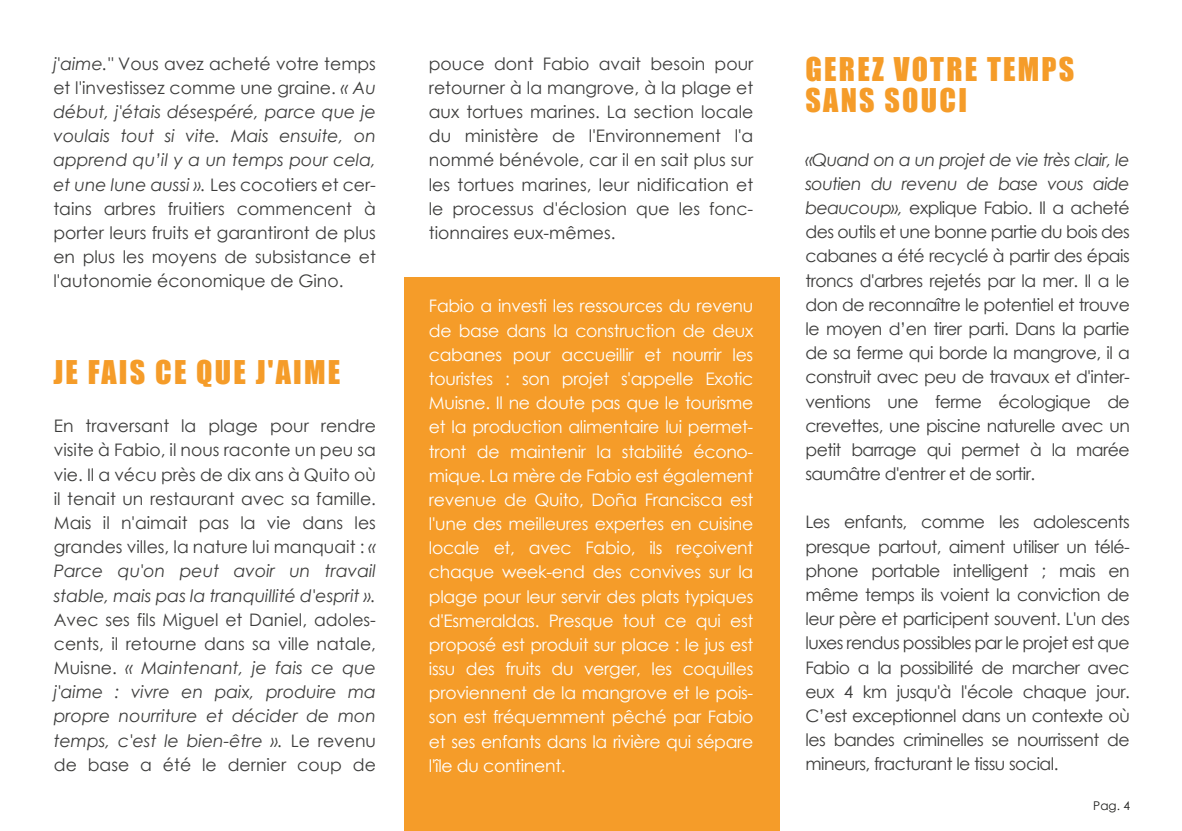
<style>
.page{position:relative;width:1182px;height:831px;background:#fff}
.page>*{position:absolute;margin:0;border:0;box-sizing:border-box;transform-origin:0 0}
.t1{font:30px/31.5px "Impact";letter-spacing:.075em;color:#f59c29}
.t2{font:17.25px/24.2px "Century Gothic";color:#3c3c3b;text-align:justify}
.t3{font:17.25px/24.2px "Century Gothic";letter-spacing:-.015em;color:#fff;text-align:justify}
.t4{font:12px "Century Gothic";color:#1d1d1b}
.s1{font-style:italic}
</style>
<div class="page">
<div style="left:405px;top:277px;width:375px;height:553px;background:#f59c29"></div>
<p class="t2" style="left:53px;top:51px;width:324px"><span class="s1">j'aime."</span> Vous avez acheté votre temps et l'investissez comme une graine. <span class="s1">« Au début, j'étais désespéré, parce que je voulais tout si vite. Mais ensuite, on apprend qu’il y a un temps pour cela, et une lune aussi ».</span> Les cocotiers et cer&shy;tains arbres fruitiers commencent à porter leurs fruits et garantiront de plus en plus les moyens de subsistance et l'autonomie économique de Gino.</p>
<p class="t2" style="left:429px;top:51px;width:326px">pouce dont Fabio avait besoin pour retourner à la mangrove, à la plage et aux tortues marines. La section locale du ministère de l'Environnement l'a nommé bénévole, car il en sait plus sur les tortues marines, leur nidification et le processus d'éclosion que les fonc&shy;tionnaires eux-mêmes.</p>
<h1 class="t1" style="left:805px;top:52px;width:271px">GEREZ VOTRE TEMPS<br>SANS SOUCI</h1>
<p class="t2" style="left:805px;top:147px;width:326px"><span class="s1">«Quand on a un projet de vie très clair, le soutien du revenu de base vous aide beaucoup»,</span> explique Fabio. Il a acheté des outils et une bonne partie du bois des cabanes a été recyclé à partir des épais troncs d'arbres rejetés par la mer. Il a le don de reconnaître le potentiel et trouve le moyen d’en tirer parti. Dans la partie de sa ferme qui borde la mangrove, il a construit avec peu de travaux et d'inter&shy;ventions une ferme écologique de crevettes, une piscine naturelle avec un petit barrage qui permet à la marée saumâtre d'entrer et de sortir.</p>
<p class="t2" style="left:805px;top:509px;width:326px">Les enfants, comme les adolescents presque partout, aiment utiliser un télé&shy;phone portable intelligent ; mais en même temps ils voient la conviction de leur père et participent souvent. L'un des luxes rendus possibles par le projet est que Fabio a la possibilité de marcher avec eux 4 km jusqu'à l'école chaque jour.<br>C’est exceptionnel dans un contexte où les bandes criminelles se nourrissent de mineurs, fracturant le tissu social.</p>
<p class="t3" style="left:429px;top:294px;width:326px">Fabio a investi les ressources du revenu de base dans la construction de deux cabanes pour accueillir et nourrir les touristes : son projet s'appelle Exotic Muisne. Il ne doute pas que le tourisme et la production alimentaire lui permet&shy;tront de maintenir la stabilité écono&shy;mique. La mère de Fabio est également revenue de Quito, Doña Francisca est l'une des meilleures expertes en cuisine locale et, avec Fabio, ils reçoivent chaque week-end des convives sur la plage pour leur servir des plats typiques d'Esmeraldas. Presque tout ce qui est proposé est produit sur place : le jus est issu des fruits du verger, les coquilles proviennent de la mangrove et le pois&shy;son est fréquemment pêché par Fabio et ses enfants dans la rivière qui sépare l'île du continent.</p>
<h1 class="t1" style="left:53px;top:355px;width:288px">JE FAIS CE QUE J'AIME</h1>
<p class="t2" style="left:54px;top:413px;width:324px">En traversant la plage pour rendre visite à Fabio, il nous raconte un peu sa vie. Il a vécu près de dix ans à Quito où il tenait un restaurant avec sa famille.<br>Mais il n'aimait pas la vie dans les grandes villes, la nature lui manquait : <span class="s1">« Parce qu'on peut avoir un travail stable, mais pas la tranquillité d'esprit ».</span></p>
<p class="t2" style="left:54px;top:606px;width:324px">Avec ses fils Miguel et Daniel, adoles&shy;cents, il retourne dans sa ville natale, Muisne. <span class="s1">« Maintenant, je fais ce que j'aime : vivre en paix, produire ma propre nourriture et décider de mon temps, c'est le bien-être ».</span> Le revenu de base a été le dernier coup de</p>
<p class="t4" style="left:1093px;top:797px;width:38px">Pag. 4</p>
</div>
